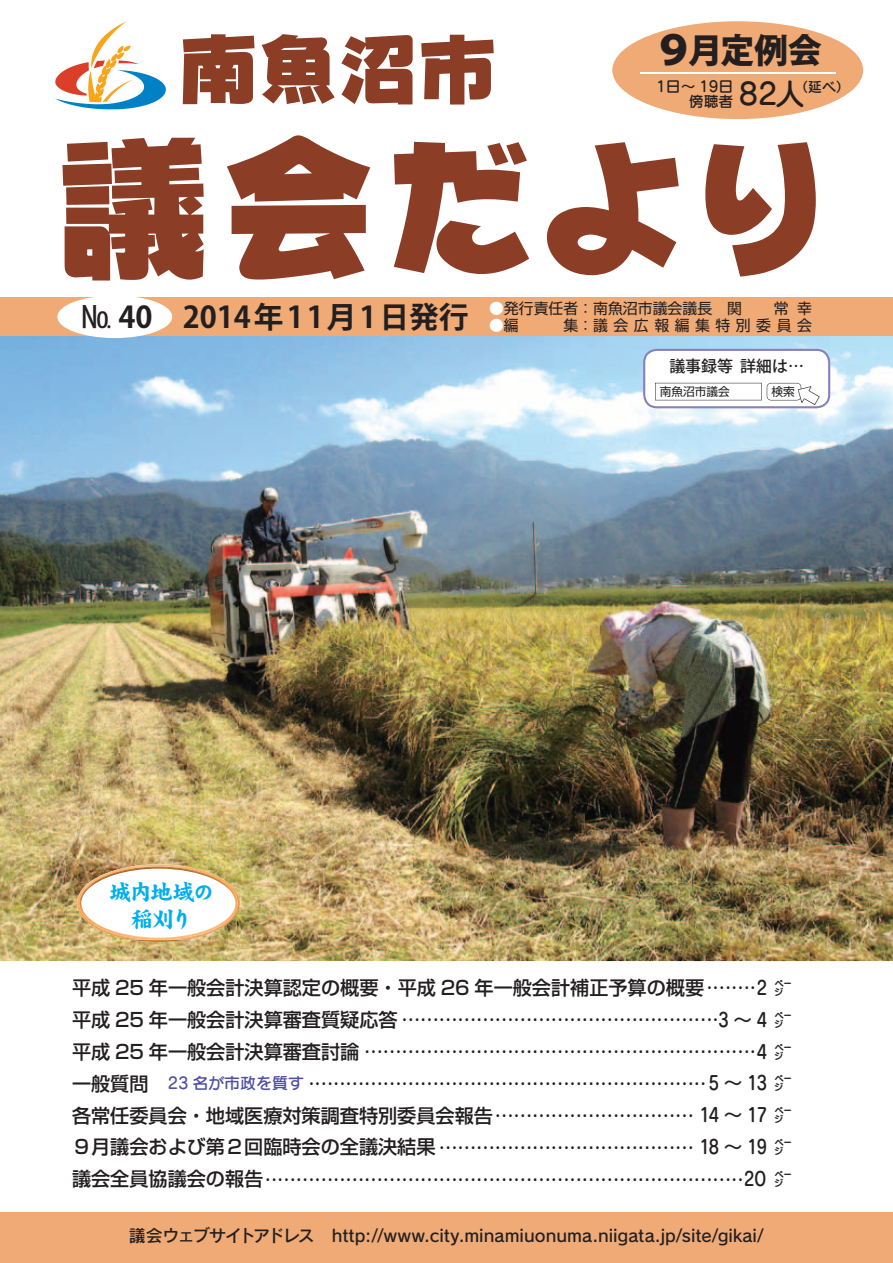
<style>
.page{position:relative;width:893px;height:1263px;background:#fff}
.page>*{position:absolute;margin:0;border:0;box-sizing:border-box;transform-origin:0 0}
.t1{font:155.25px "NIS POL A9 83 pv RKSJ H";letter-spacing:.01em;color:#8b3d25}
.t2{font:75.75px "NIS POL A9 83 pv RKSJ H";color:#8b3d25;scale:1.05 1}
.t3{font:800 40.35px "Koz Go Pro";color:#231f20}
.t4{font:800 34.05px "Koz Go Pro";color:#231f20}
.t5{font:700 29.7px "Koz Go Pro";letter-spacing:.1em;color:#231f20}
.t6{font:500 29.7px "Koz Go Pro";color:#231f20}
.t7{font:29.7px "Seurat Pro DB";color:#231f20}
.t8{font:22.35px/26.5px "DFP Kai Sho CID UB";letter-spacing:-.075em;color:#00aeef;text-align:center}
.t9{font:19.2px "Seurat Pro DB";color:#231f20}
.t10{font:500 19.2px "Shin Go Pro";color:#231f20}
.t11{font:16.95px "Rodin Pro DB";color:#231f20}
.t12{font:500 15.9px "Koz Go Pro";color:#231f20}
.t13{font:15.9px "Seurat Pro DB";color:#504fa1}
.t14{font:14.85px "Shin Go Pro";color:#231f20}
.t15{font:14.85px "Shin Go Pro";letter-spacing:.37em;color:#231f20}
.t16{font:14.85px/14.9px "Seurat Pro DB";color:#231f20;text-align:right}
.t17{font:13.8px "Seurat Pro DB";color:#231f20}
.t18{font:11.7px "Shin Go Pro";color:#231f20}
.s1{font-weight:700}
.s2{color:#fff}
</style>
<div class="page">
<img style="left:0;top:336px;width:893px;height:625px">
<div style="left:0;top:298px;width:893px;height:38px;background:#efaa75"></div>
<div style="left:612px;top:21px;width:251px;height:98px;background:#efaa75;border-radius:50%"></div>
<svg style="left:55px;top:21px;width:111px;height:88px"></svg>
<hr style="left:640px;top:72px;width:196px;height:2px;background:#fff">
<div style="left:57px;top:296px;width:115px;height:42px;background:#fff;border-radius:50%"></div>
<div style="left:0;top:1212px;width:893px;height:51px;background:#efaa75"></div>
<img style="left:132px;top:864px;width:52px;height:2px">
<img style="left:131px;top:940px;width:54px;height:2px">
<img style="left:77px;top:866px;width:163px;height:74px">
<img style="left:79px;top:866px;width:159px;height:74px">
<svg style="left:643px;top:349px;width:187px;height:62px"></svg>
<h2 class="t2" style="left:179px;top:22px;width:305px">南魚沼市</h2>
<h1 class="t1" style="left:55px;top:112px;width:784px">議会だより</h1>
<h3 class="t4" style="left:688px;top:28px;width:135px">月定例会</h3>
<h3 class="t3" style="left:654px;top:24px;width:42px">９</h3>
<h3 class="t7" style="left:739px;top:74px;width:68px">82人</h3>
<p class="t16" style="left:656px;top:78px;width:79px">1日～ 19日傍聴者</p>
<p class="t17" style="left:794px;top:78px;width:57px">（延べ(</p>
<h3 class="t6" style="left:81px;top:298px;width:73px">No<span class="s1">40</span></h3>
<h3 class="t5" style="left:183px;top:298px;width:287px">2014年11月1日発行</h3>
<p class="t14" style="left:489px;top:296px;width:254px"><span class="s2">●</span>発行責任者：南魚沼市議会議長　関</p>
<p class="t15" style="left:489px;top:313px;width:324px"><span class="s2">●</span>編　　　集：議会広報編集特別委員会</p>
<p class="t12" style="left:669px;top:356px;width:136px">議事録等詳細は...</p>
<p class="t18" style="left:771px;top:382px;width:25px">検索</p>
<p class="t14" style="left:774px;top:296px;width:16px">常</p>
<p class="t14" style="left:797px;top:296px;width:16px">幸</p>
<p class="t18" style="left:660px;top:382px;width:72px">南魚沼市議会</p>
<p class="t8" style="left:109px;top:879px;width:107px">城内地域の稲刈り</p>
<p class="t10" style="left:72px;top:972px;width:634px">平成 25 年一般会計決算認定の概要・平成 26 年一般会計補正予算の概要</p>
<p class="t9" style="left:706px;top:969px;width:62px">........2</p>
<p class="t9" style="left:774px;top:975px;width:21px">㌻</p>
<p class="t10" style="left:72px;top:1004px;width:327px">平成 25 年一般会計決算審査質疑応答</p>
<p class="t9" style="left:402px;top:1001px;width:328px">...................................................3</p>
<p class="t9" style="left:733px;top:1007px;width:61px">～ ㌻4</p>
<p class="t10" style="left:72px;top:1036px;width:289px">平成 25 年一般会計決算審査討論</p>
<p class="t9" style="left:364px;top:1033px;width:404px">...............................................................4</p>
<p class="t9" style="left:774px;top:1038px;width:21px">㌻</p>
<p class="t10" style="left:72px;top:1067px;width:97px">一般質問　</p>
<p class="t9" style="left:709px;top:1070px;width:85px">5 ～ 13 ㌻</p>
<p class="t13" style="left:168px;top:1073px;width:138px">23 名が市政を質す</p>
<p class="t9" style="left:308px;top:1065px;width:399px">................................................................</p>
<p class="t10" style="left:72px;top:1099px;width:422px">各常任委員会・地域医療対策調査特別委員会報告</p>
<p class="t9" style="left:495px;top:1097px;width:200px">................................</p>
<p class="t10" style="left:72px;top:1131px;width:365px">９月議会および第２回臨時会の全議決結果</p>
<p class="t9" style="left:439px;top:1129px;width:256px">.........................................</p>
<p class="t9" style="left:700px;top:1102px;width:95px">14 ～ 17 ㌻</p>
<p class="t9" style="left:700px;top:1134px;width:95px">18 ～ 19 ㌻</p>
<p class="t10" style="left:72px;top:1163px;width:193px">議会全員協議会の報告</p>
<p class="t9" style="left:265px;top:1161px;width:503px">.............................................................................20</p>
<p class="t9" style="left:774px;top:1166px;width:21px">㌻</p>
<p class="t11" style="left:129px;top:1224px;width:637px">議会ウェブサイトアドレス　http://www.city.minamiuonuma.niigata.jp/site/gikai/</p>
</div>
